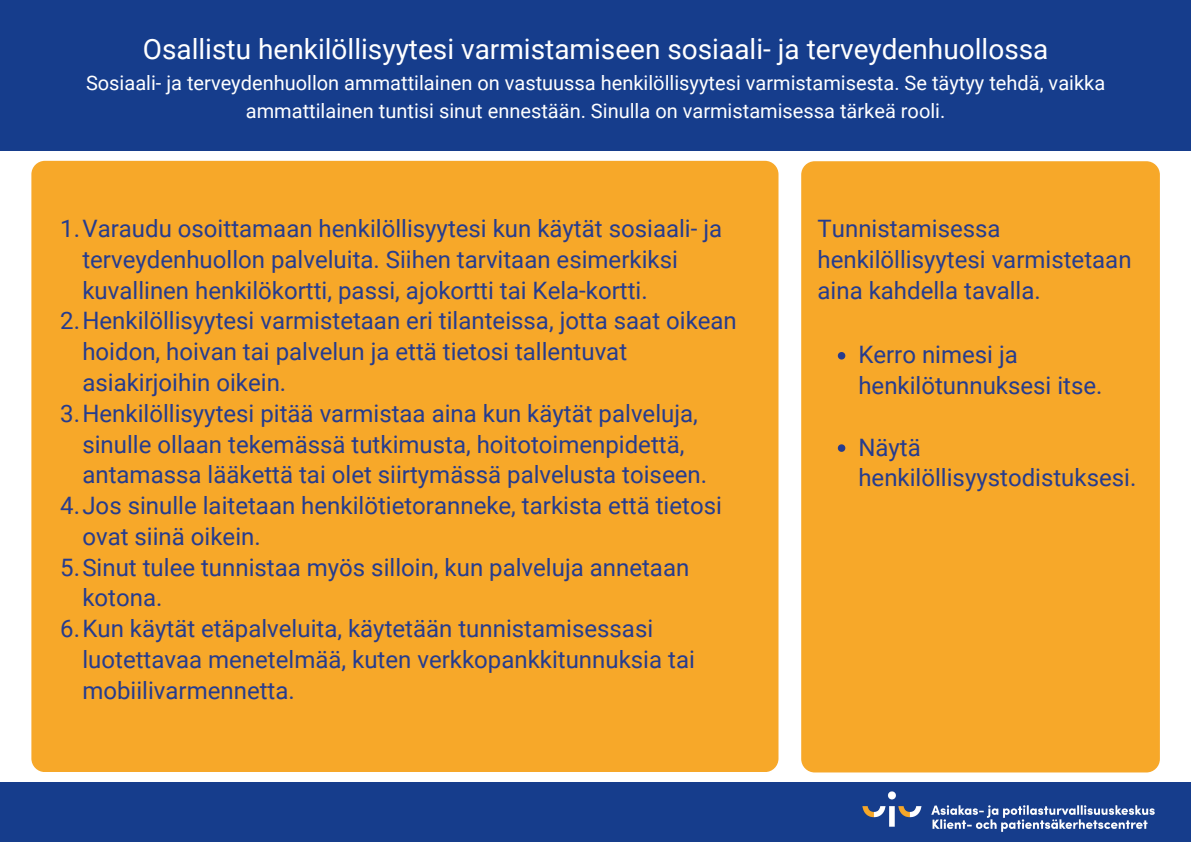
<style>
.page{position:relative;width:1191px;height:843px;background:#fff}
.page>*{position:absolute;margin:0;border:0;box-sizing:border-box;transform-origin:0 0}
.t1{font:28px "Roboto";color:#fff}
.t2{font:24px/30.8px "Roboto";color:#263c8e}
.t3{font:20px/27.8px "Roboto";color:#fff;text-align:center}
</style>
<div class="page">
<div style="left:0;top:782px;width:1190px;height:59px;background:#163d8c"></div>
<div style="left:31px;top:161px;width:747px;height:610px;background:#f7a829;border-radius:13px"></div>
<div style="left:0;top:0;width:1190px;height:151px;background:#163d8c"></div>
<div style="left:801px;top:161px;width:358px;height:611px;background:#f7a829;border-radius:14px"></div>
<svg style="left:837px;top:352px;width:8px;height:7px"></svg>
<svg style="left:837px;top:444px;width:8px;height:7px"></svg>
<img style="left:862px;top:791px;width:292px;height:41px">
<p class="t1" style="left:143px;top:30px;width:907px">Osallistu henkilöllisyytesi varmistamiseen sosiaali- ja terveydenhuollossa</p>
<p class="t3" style="left:86px;top:68px;width:1020px">Sosiaali- ja terveydenhuollon ammattilainen on vastuussa henkilöllisyytesi varmistamisesta. Se täytyy tehdä, vaikka ammattilainen tuntisi sinut ennestään. Sinulla on varmistamisessa tärkeä rooli.</p>
<p class="t2" style="left:60px;top:212px;width:663px">1.Varaudu osoittamaan henkilöllisyytesi kun käytät sosiaali- ja</p>
<p class="t2" style="left:82px;top:243px;width:597px">terveydenhuollon palveluita. Siihen tarvitaan esimerkiksi</p>
<p class="t2" style="left:82px;top:274px;width:567px">kuvallinen henkilökortti, passi, ajokortti tai Kela-kortti.</p>
<p class="t2" style="left:60px;top:304px;width:678px">2.Henkilöllisyytesi varmistetaan eri tilanteissa, jotta saat oikean</p>
<p class="t2" style="left:82px;top:335px;width:546px">hoidon, hoivan tai palvelun ja että tietosi tallentuvat</p>
<p class="t2" style="left:82px;top:366px;width:205px">asiakirjoihin oikein.</p>
<p class="t2" style="left:60px;top:397px;width:639px">3.Henkilöllisyytesi pitää varmistaa aina kun käytät palveluja,</p>
<p class="t2" style="left:82px;top:427px;width:603px">sinulle ollaan tekemässä tutkimusta, hoitotoimenpidettä,</p>
<p class="t2" style="left:82px;top:458px;width:626px">antamassa lääkettä tai olet siirtymässä palvelusta toiseen.</p>
<p class="t2" style="left:60px;top:489px;width:663px">4.Jos sinulle laitetaan henkilötietoranneke, tarkista että tietosi</p>
<p class="t2" style="left:82px;top:520px;width:180px">ovat siinä oikein.</p>
<p class="t2" style="left:60px;top:550px;width:630px">5.Sinut tulee tunnistaa myös silloin, kun palveluja annetaan</p>
<p class="t2" style="left:82px;top:581px;width:81px">kotona.</p>
<p class="t2" style="left:60px;top:612px;width:594px">6.Kun käytät etäpalveluita, käytetään tunnistamisessasi</p>
<p class="t2" style="left:82px;top:643px;width:614px">luotettavaa menetelmää, kuten verkkopankkitunnuksia tai</p>
<p class="t2" style="left:82px;top:673px;width:214px">mobiilivarmennetta.</p>
<p class="t2" style="left:817px;top:212px;width:315px">Tunnistamisessa henkilöllisyytesi varmistetaan aina kahdella tavalla.</p>
<p class="t2" style="left:858px;top:338px;width:246px">Kerro nimesi ja henkilötunnuksesi itse.</p>
<p class="t2" style="left:858px;top:430px;width:279px">Näytä henkilöllisyystodistuksesi.</p>
</div>
